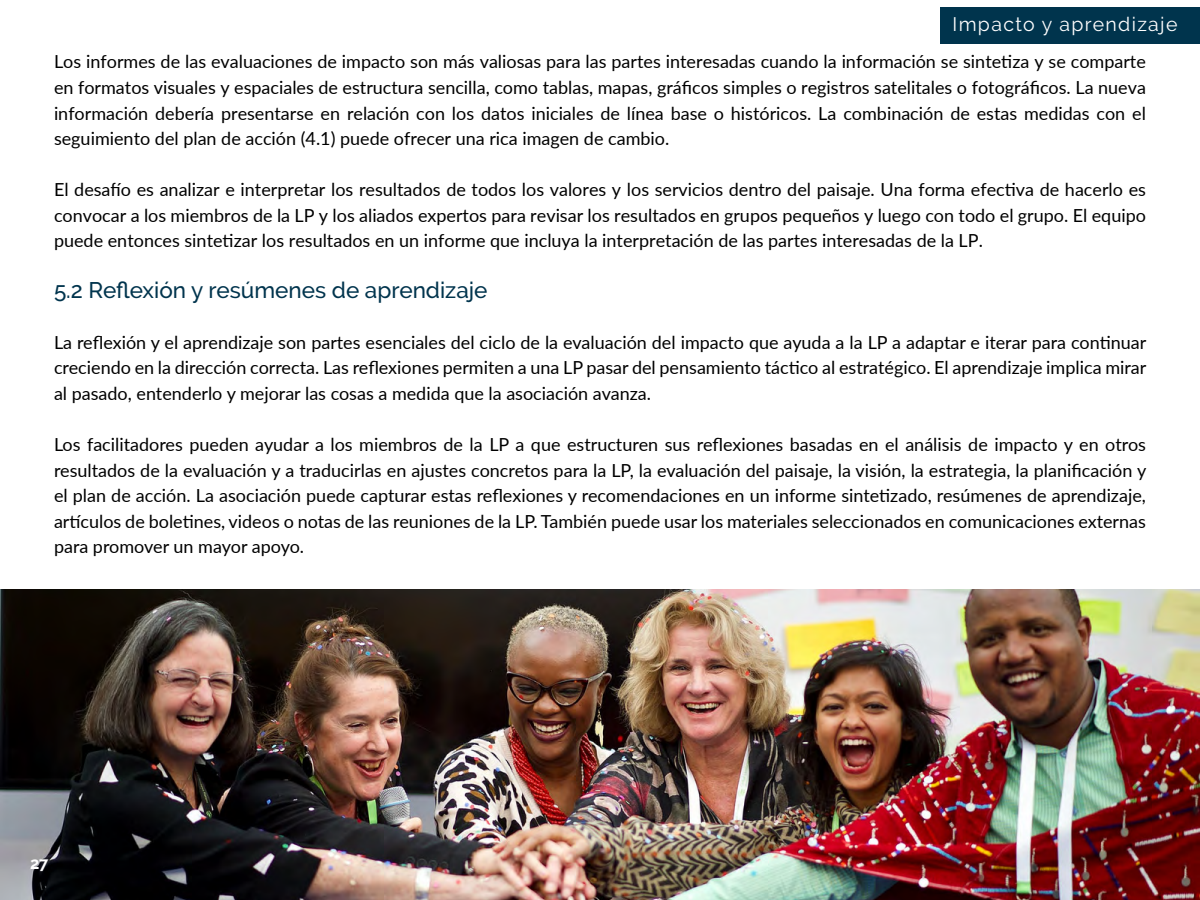
<style>
.page{position:relative;width:1200px;height:900px;background:#fff}
.page>*{position:absolute;margin:0;border:0;box-sizing:border-box;transform-origin:0 0}
.t1{font:500 22.5px "Raleway";color:#00344d}
.t2{font:19.5px "Raleway";letter-spacing:.07em;color:#fff}
.t3{font:18px/25.5px "Lato";color:#000;text-align:justify}
.t4{font:700 16.5px "Raleway";color:#fff}
</style>
<div class="page">
<div style="left:940px;top:8px;width:260px;height:36px;background:#00344d"></div>
<img style="left:0;top:590px;width:1200px;height:310px">
<p class="t2" style="left:952px;top:13px;width:226px">Impacto y aprendizaje</p>
<p class="t3" style="left:54px;top:48px;width:1093px">Los informes de las evaluaciones de impacto son más valiosas para las partes interesadas cuando la información se sintetiza y se comparte en formatos visuales y espaciales de estructura sencilla, como tablas, mapas, gráficos simples o registros satelitales o fotográficos. La nueva información debería presentarse en relación con los datos iniciales de línea base o históricos. La combinación de estas medidas con el seguimiento del plan de acción (4.1) puede ofrecer una rica imagen de cambio.</p>
<p class="t3" style="left:54px;top:176px;width:1093px">El desafío es analizar e interpretar los resultados de todos los valores y los servicios dentro del paisaje. Una forma efectiva de hacerlo es convocar a los miembros de la LP y los aliados expertos para revisar los resultados en grupos pequeños y luego con todo el grupo. El equipo puede entonces sintetizar los resultados en un informe que incluya la interpretación de las partes interesadas de la LP.</p>
<p class="t1" style="left:54px;top:277px;width:435px">5.2 Reflexión y resúmenes de aprendizaje</p>
<p class="t3" style="left:54px;top:329px;width:1094px">La reflexión y el aprendizaje son partes esenciales del ciclo de la evaluación del impacto que ayuda a la LP a adaptar e iterar para continuar creciendo en la dirección correcta. Las reflexiones permiten a una LP pasar del pensamiento táctico al estratégico. El aprendizaje implica mirar al pasado, entenderlo y mejorar las cosas a medida que la asociación avanza.</p>
<p class="t3" style="left:54px;top:431px;width:1094px">Los facilitadores pueden ayudar a los miembros de la LP a que estructuren sus reflexiones basadas en el análisis de impacto y en otros resultados de la evaluación y a traducirlas en ajustes concretos para la LP, la evaluación del paisaje, la visión, la estrategia, la planificación y el plan de acción. La asociación puede capturar estas reflexiones y recomendaciones en un informe sintetizado, resúmenes de aprendizaje, artículos de boletines, videos o notas de las reuniones de la LP. También puede usar los materiales seleccionados en comunicaciones externas para promover un mayor apoyo.</p>
<p class="t4" style="left:30px;top:854px;width:20px">27</p>
</div>
